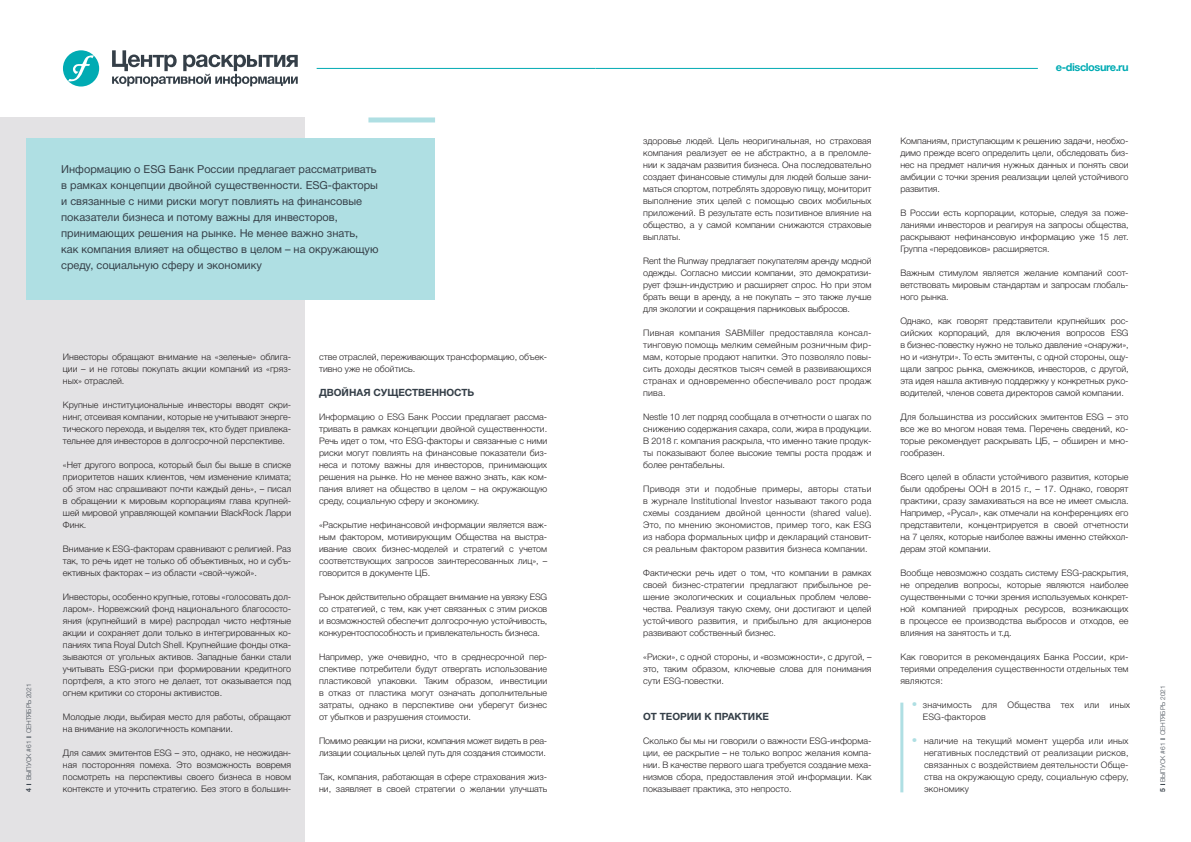
<style>
.page{position:relative;width:1191px;height:842px;background:#fff}
.page>*{position:absolute;margin:0;border:0;box-sizing:border-box;transform-origin:0 0}
.t1{font:11px/16px "Helvetica Neue Cyr";color:#353f48}
.t2{font:700 11px "Helvetica Neue Cyr";letter-spacing:-.04em;color:#00abb3}
.t3{font:700 10px "Helvetica Neue Cyr";color:#353f48}
.t4{font:300 9px/12px "Helvetica Neue Cyr";color:#231f20;text-align:justify}
.t5{font:300 9px/12px "Helvetica Neue Cyr";letter-spacing:-.02em;color:#231f20}
.t6{font:300 9px/12px "Helvetica Neue Cyr";letter-spacing:.02em;color:#231f20}
.t7{font:700 7px "Helvetica Neue Cyr";color:#414952}
.t8{font:300 6.5px "Helvetica Neue Cyr";color:#414952}
.s1{color:#353f48}
.s2{font-weight:700;font-size:11px;color:#afdfe3}
.s3{font-weight:700;font-size:7px}
</style>
<div class="page">
<div style="left:63px;top:50px;width:36px;height:37px;background:#00abb3;border-radius:50%"></div>
<svg style="left:112px;top:50px;width:186px;height:36px"></svg>
<svg style="left:68px;top:55px;width:26px;height:27px"></svg>
<hr style="left:317px;top:68px;width:278px;height:1px;background:#00abb3">
<hr style="left:595px;top:68px;width:442px;height:1px;background:#00abb3">
<div style="left:0;top:117px;width:305px;height:725px;background:#e3e2e4"></div>
<div style="left:26px;top:138px;width:409px;height:161px;background:#afdfe3"></div>
<div style="left:368px;top:117px;width:67px;height:5px;background:#afdfe3"></div>
<hr style="left:900px;top:703px;width:3px;height:89px;background:#afdfe3">
<p class="t1" style="left:61px;top:161px;width:319px">Информацию о ESG Банк России предлагает рассматривать в рамках концепции двойной существенности. ESG-факторы и связанные с ними риски могут повлиять на финансовые показатели бизнеса и потому важны для инвесторов, принимающих решения на рынке. Не менее важно знать,<br>как компания влияет на общество в целом – на окружающую среду, социальную сферу и экономику</p>
<p class="t4" style="left:319px;top:351px;width:230px">стве отраслей, переживающих трансформацию, объек&shy;тивно уже не обойтись.</p>
<p class="t3" style="left:319px;top:387px;width:157px">ДВОЙНАЯ СУЩЕСТВЕННОСТЬ</p>
<p class="t4" style="left:319px;top:411px;width:230px">Информацию о ESG Банк России предлагает рассма&shy;тривать в рамках концепции двойной существенности.<br>Речь идет о том, что ESG-факторы и связанные с ними риски могут повлиять на финансовые показатели биз&shy;неса и потому важны для инвесторов, принимающих решения на рынке. Но не менее важно знать, как ком&shy;пания влияет на общество в целом – на окружающую среду, социальную сферу и экономику.</p>
<p class="t4" style="left:319px;top:519px;width:230px">«Раскрытие нефинансовой информации является важ&shy;ным фактором, мотивирующим Общества на выстра&shy;ивание своих бизнес-моделей и стратегий с учетом соответствующих запросов заинтересованных лиц», – говорится в документе ЦБ.</p>
<p class="t4" style="left:319px;top:591px;width:230px">Рынок действительно обращает внимание на увязку ESG со стратегией, с тем, как учет связанных с этим рисков и возможностей обеспечит долгосрочную устойчивость, конкурентоспособность и привлекательность бизнеса.</p>
<p class="t4" style="left:319px;top:651px;width:230px">Например, уже очевидно, что в среднесрочной пер&shy;спективе потребители будут отвергать использование пластиковой упаковки. Таким образом, инвестиции в отказ от пластика могут означать дополнительные затраты, однако в перспективе они уберегут бизнес от убытков и разрушения стоимости.</p>
<p class="t5" style="left:319px;top:735px;width:230px">Помимо реакции на риски, компания может видеть в реа&shy;лизации социальных целей путь для создания стоимости.</p>
<p class="t4" style="left:319px;top:771px;width:230px">Так, компания, работающая в сфере страхования жиз-</p>
<p class="t4" style="left:63px;top:351px;width:230px">Инвесторы обращают внимание на «зеленые» облига&shy;ции – и не готовы покупать акции компаний из «гряз&shy;ных» отраслей.</p>
<p class="t4" style="left:63px;top:399px;width:230px">Крупные институциональные инвесторы вводят скри&shy;нинг, отсеивая компании, которые не учитывают энерге&shy;тического перехода, и выделяя тех, кто будет привлека&shy;тельнее для инвесторов в долгосрочной перспективе.</p>
<p class="t4" style="left:63px;top:459px;width:230px">«Нет другого вопроса, который был бы выше в списке приоритетов наших клиентов, чем изменение климата; об этом нас спрашивают почти каждый день», – писал в обращении к мировым корпорациям глава крупней&shy;шей мировой управляющей компании BlackRock Ларри Финк.</p>
<p class="t4" style="left:63px;top:543px;width:230px">Внимание к ESG-факторам сравнивают с религией. Раз так, то речь идет не только об объективных, но и субъ&shy;ективных факторах – из области «свой-чужой».</p>
<p class="t4" style="left:63px;top:591px;width:230px">Инвесторы, особенно крупные, готовы «голосовать дол&shy;ларом». Норвежский фонд национального благососто&shy;яния (крупнейший в мире) распродал чисто нефтяные акции и сохраняет доли только в интегрированных ко&shy;паниях типа Royal Dutch Shell. Крупнейшие фонды отка&shy;зываются от угольных активов. Западные банки стали учитывать ESG-риски при формировании кредитного портфеля, а кто этого не делает, тот оказывается под огнем критики со стороны активистов.</p>
<p class="t4" style="left:63px;top:711px;width:230px">Молодые люди, выбирая место для работы, обращают на внимание на экологичность компании.</p>
<p class="t4" style="left:63px;top:747px;width:230px">Для самих эмитентов ESG – это, однако, не неожидан&shy;ная посторонняя помеха. Это возможность вовремя посмотреть на перспективы своего бизнеса в новом контексте и уточнить стратегию. Без этого в большин-</p>
<p class="t8" style="left:25px;top:780px;width:98px;rotate:-90deg">ВЫПУСК #61 СЕНТЯБР<span class="s1">Ь</span> 2021</p>
<p class="t7" style="left:25px;top:792px;width:5px;rotate:-90deg">4</p>
<p class="t4" style="left:319px;top:783px;width:230px">ни, заявляет в своей стратегии о желании улучшать</p>
<p class="t4" style="left:643px;top:135px;width:230px">здоровье людей. Цель неоригинальная, но страховая компания реализует ее не абстрактно, а в преломле&shy;нии к задачам развития бизнеса. Она последовательно создает финансовые стимулы для людей больше зани&shy;маться спортом, потреблять здоровую пищу, мониторит выполнение этих целей с помощью своих мобильных приложений. В результате есть позитивное влияние на общество, а у самой компании снижаются страховые выплаты.</p>
<p class="t4" style="left:643px;top:255px;width:230px">Rent the Runway предлагает покупателям аренду модной одежды. Согласно миссии компании, это демократизи&shy;рует фэшн-индустрию и расширяет спрос. Но при этом брать вещи в аренду, а не покупать – это также лучше для экологии и сокращения парниковых выбросов.</p>
<p class="t4" style="left:643px;top:327px;width:230px">Пивная компания SABMiller предоставляла консал&shy;тинговую помощь мелким семейным розничным фир&shy;мам, которые продают напитки. Это позволяло повы&shy;сить доходы десятков тысяч семей в развивающихся странах и одновременно обеспечивало рост продаж пива.</p>
<p class="t4" style="left:643px;top:411px;width:230px">Nestle 10 лет подряд сообщала в отчетности о шагах по снижению содержания сахара, соли, жира в продукции.<br>В 2018 г. компания раскрыла, что именно такие продук&shy;ты показывают более высокие темпы роста продаж и более рентабельны.</p>
<p class="t4" style="left:643px;top:483px;width:230px">Приводя эти и подобные примеры, авторы статьи в журнале Institutional Investor называют такого рода схемы созданием двойной ценности (shared value).<br>Это, по мнению экономистов, пример того, как ESG из набора формальных цифр и деклараций становит&shy;ся реальным фактором развития бизнеса компании.</p>
<p class="t4" style="left:643px;top:567px;width:230px">Фактически речь идет о том, что компании в рамках своей бизнес-стратегии предлагают прибыльное ре&shy;шение экологических и социальных проблем челове&shy;чества. Реализуя такую схему, они достигают и целей устойчивого развития, и прибыльно для акционеров развивают собственный бизнес.</p>
<p class="t4" style="left:643px;top:651px;width:230px">«Риски», с одной стороны, и «возможности», с другой, – это, таким образом, ключевые слова для понимания сути ESG-повестки.</p>
<p class="t3" style="left:643px;top:711px;width:127px">ОТ ТЕОРИИ К ПРАКТИКЕ</p>
<p class="t4" style="left:643px;top:735px;width:230px">Сколько бы мы ни говорили о важности ESG-информа&shy;ции, ее раскрытие – не только вопрос желания компа&shy;нии. В качестве первого шага требуется создание меха&shy;низмов сбора, предоставления этой информации. Как показывает практика, это непросто.</p>
<p class="t2" style="left:1056px;top:61px;width:74px">e-disclosure.ru</p>
<p class="t4" style="left:900px;top:135px;width:230px">Компаниям, приступающим к решению задачи, необхо&shy;димо прежде всего определить цели, обследовать биз&shy;нес на предмет наличия нужных данных и понять свои амбиции с точки зрения реализации целей устойчивого развития.</p>
<p class="t4" style="left:900px;top:207px;width:230px">В России есть корпорации, которые, следуя за поже&shy;ланиями инвесторов и реагируя на запросы общества, раскрывают нефинансовую информацию уже 15 лет.<br>Группа «передовиков» расширяется.</p>
<p class="t4" style="left:900px;top:267px;width:230px">Важным стимулом является желание компаний соот&shy;ветствовать мировым стандартам и запросам глобаль&shy;ного рынка.</p>
<p class="t4" style="left:900px;top:315px;width:230px">Однако, как говорят представители крупнейших рос&shy;сийских корпораций, для включения вопросов ESG в бизнес-повестку нужно не только давление «снаружи», но и «изнутри». То есть эмитенты, с одной стороны, ощу&shy;щали запрос рынка, смежников, инвесторов, с другой, эта идея нашла активную поддержку у конкретных руко&shy;водителей, членов совета директоров самой компании.</p>
<p class="t4" style="left:900px;top:411px;width:230px">Для большинства из российских эмитентов ESG – это все же во многом новая тема. Перечень сведений, ко&shy;торые рекомендует раскрывать ЦБ, – обширен и мно&shy;гообразен.</p>
<p class="t4" style="left:900px;top:471px;width:230px">Всего целей в области устойчивого развития, которые были одобрены ООН в 2015 г., – 17. Однако, говорят практики, сразу замахиваться на все не имеет смысла.<br>Например, «Русал», как отмечали на конференциях его представители, концентрируется в своей отчетности на 7 целях, которые наиболее важны именно стейкхол&shy;дерам этой компании.</p>
<p class="t4" style="left:900px;top:567px;width:230px">Вообще невозможно создать систему ESG-раскрытия, не определив вопросы, которые являются наиболее существенными с точки зрения используемых конкрет&shy;ной компанией природных ресурсов, возникающих в процессе ее производства выбросов и отходов, ее влияния на занятость и т.д.</p>
<p class="t4" style="left:900px;top:651px;width:230px">Как говорится в рекомендациях Банка России, кри&shy;териями определения существенности отдельных тем являются:</p>
<p class="t6" style="left:922px;top:699px;width:209px;text-indent:-11px"><span class="s2">•</span> значимость для Общества тех или иных<br>ESG-факторов</p>
<p class="t4" style="left:924px;top:735px;width:206px;text-indent:-12px"><span class="s2">•</span> наличие на текущий момент ущерба или иных негативных последствий от реализации рисков, связанных с воздействием деятельности Обще&shy;ства на окружающую среду, социальную сферу, экономику</p>
<p class="t8" style="left:1159px;top:792px;width:108px;rotate:-90deg"><span class="s3">5</span> ВЫПУСК #61 СЕНТЯБР<span class="s1">Ь</span> 2021</p>
</div>
